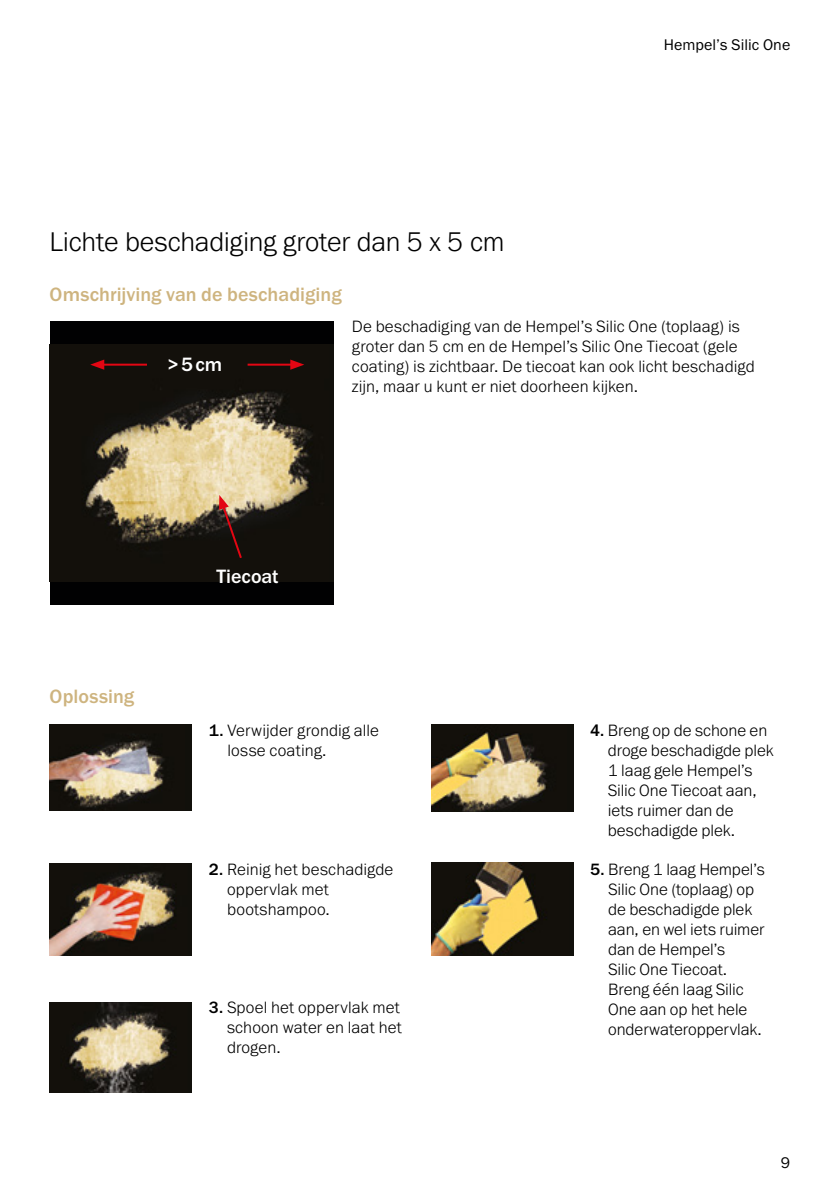
<style>
.page{position:relative;width:840px;height:1191px;background:#fff}
.page>*{position:absolute;margin:0;border:0;box-sizing:border-box;transform-origin:0 0}
.t1{font:300 28px "Franklin Gothic URW";letter-spacing:-.01em;color:#000}
.t2{font:500 20px "Franklin Gothic URW";letter-spacing:.005em;color:#ceb47f}
.t3{font:500 20px "Franklin Gothic URW";color:#fff}
.t4{font:300 17px/20px "Franklin Gothic URW";color:#000}
.t5{font:16px "Franklin Gothic URW Boo";color:#000}
.s1{font-weight:500}
</style>
<div class="page">
<img style="left:50px;top:724px;width:141px;height:86px">
<img style="left:50px;top:863px;width:141px;height:92px">
<img style="left:50px;top:1002px;width:141px;height:90px">
<img style="left:431px;top:724px;width:142px;height:87px">
<img style="left:431px;top:862px;width:142px;height:93px">
<div style="left:50px;top:321px;width:283px;height:284px;background:#010102"></div>
<img style="left:50px;top:345px;width:283px;height:236px">
<svg style="left:219px;top:495px;width:24px;height:65px;background:#5b3d32"></svg>
<hr style="left:101px;top:364px;width:46px;height:2px;background:#e30613">
<svg style="left:90px;top:359px;width:14px;height:11px"></svg>
<hr style="left:247px;top:364px;width:46px;height:2px;background:#e30613">
<svg style="left:290px;top:359px;width:14px;height:11px"></svg>
<h1 class="t1" style="left:50px;top:224px;width:456px">Lichte beschadiging groter dan 5 x 5 cm</h1>
<p class="t2" style="left:50px;top:281px;width:293px">Omschrijving van de beschadiging</p>
<p class="t5" style="left:663px;top:34px;width:128px">Hempel’s Silic One</p>
<p class="t3" style="left:167px;top:352px;width:57px">&gt;5cm</p>
<p class="t4" style="left:351px;top:316px;width:404px">De beschadiging van de Hempel’s Silic One (toplaag) is groter dan 5 cm en de Hempel’s Silic One Tiecoat (gele coating) is zichtbaar. De tiecoat kan ook licht beschadigd zijn, maar u kunt er niet doorheen kijken.</p>
<p class="t2" style="left:50px;top:684px;width:86px">Oplossing</p>
<p class="t3" style="left:216px;top:564px;width:64px">Tiecoat</p>
<p class="t4" style="left:227px;top:719px;width:153px;text-indent:-19px"><span class="s1">1.</span> Verwijder grondig alle losse coating.</p>
<p class="t4" style="left:227px;top:858px;width:168px;text-indent:-18px"><span class="s1">2.</span> Reinig het beschadigde oppervlak met bootshampoo.</p>
<p class="t4" style="left:227px;top:997px;width:176px;text-align:justify;text-indent:-18px"><span class="s1">3.</span> Spoel het oppervlak met schoon water en laat het drogen.</p>
<p class="t4" style="left:607px;top:719px;width:167px;text-indent:-18px"><span class="s1">4.</span> Breng op de schone en droge beschadigde plek<br>1 laag gele Hempel’s<br>Silic One Tiecoat aan, iets ruimer dan de beschadigde plek.</p>
<p class="t4" style="left:607px;top:859px;width:158px;text-indent:-18px"><span class="s1">5.</span> Breng 1 laag Hempel’s<br>Silic One (toplaag) op de beschadigde plek aan, en wel iets ruimer dan de Hempel’s<br>Silic One Tiecoat.<br>Breng één laag Silic<br>One aan op het hele onderwateroppervlak.</p>
<p class="t5" style="left:780px;top:1152px;width:11px">9</p>
</div>
